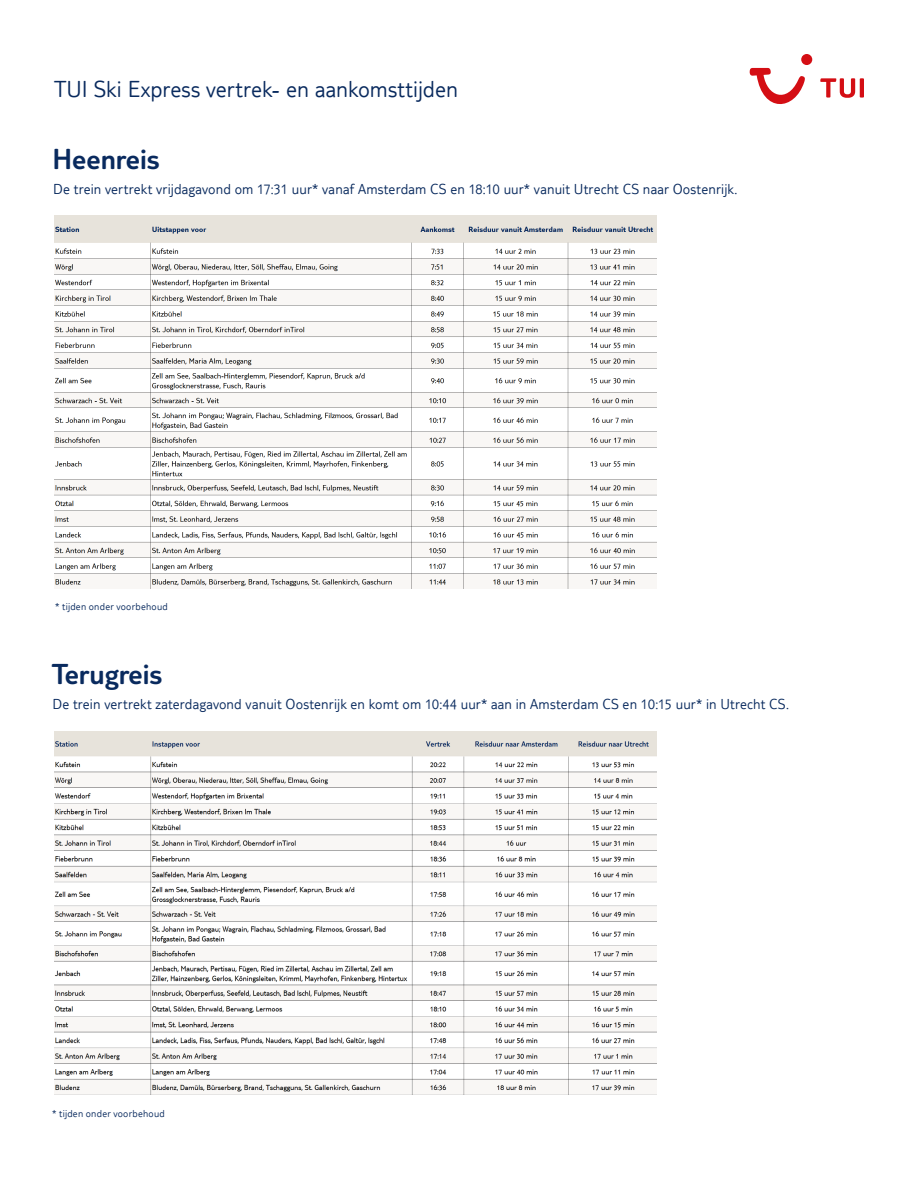
<style>
.page{position:relative;width:918px;height:1188px;background:#fff}
.page>*{position:absolute;margin:0;border:0;box-sizing:border-box;transform-origin:0 0}
.t1{font:300 30px "TUI Type";color:#092a5e}
.t2{font:24px "TUI Type Light LATNW";color:#092a5e}
.t3{font:15px "TUI Type Light LATNW";letter-spacing:.005em;color:#092a5e}
.t4{font:10.5px "TUI Type Light LATNW";letter-spacing:.02em;color:#092a5e}
</style>
<div class="page">
<svg style="left:820px;top:78px;width:44px;height:20px"></svg>
<svg style="left:750px;top:54px;width:62px;height:50px"></svg>
<img style="left:54px;top:216px;width:603px;height:372px">
<img style="left:54px;top:731px;width:603px;height:363px">
<p class="t2" style="left:54px;top:76px;width:406px">TUI Ski Express vertrek- en aankomsttijden</p>
<p class="t1" style="left:52px;top:142px;width:108px">Heenreis</p>
<p class="t3" style="left:53px;top:180px;width:686px">De trein vertrekt vrijdagavond om 17:31 uur* vanaf Amsterdam CS en 18:10 uur* vanuit Utrecht CS naar Oostenrijk.</p>
<p class="t4" style="left:55px;top:601px;width:114px">* tijden onder voorbehoud</p>
<p class="t1" style="left:52px;top:657px;width:112px">Terugreis</p>
<p class="t3" style="left:52px;top:695px;width:738px">De trein vertrekt zaterdagavond vanuit Oostenrijk en komt om 10:44 uur* aan in Amsterdam CS en 10:15 uur* in Utrecht CS.</p>
<p class="t4" style="left:52px;top:1108px;width:114px">* tijden onder voorbehoud</p>
</div>
